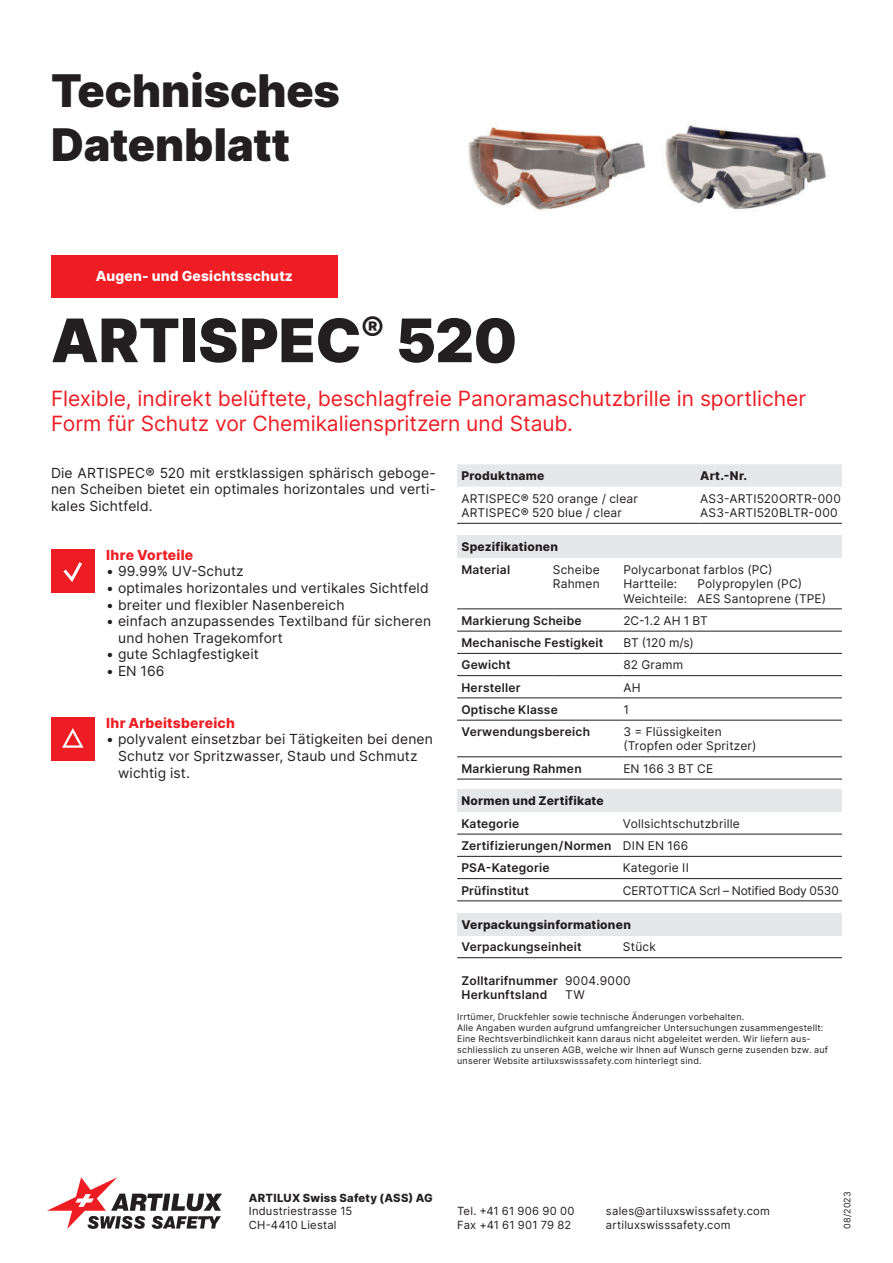
<style>
.page{position:relative;width:893px;height:1263px;background:#fff}
.page>*{position:absolute;margin:0;border:0;box-sizing:border-box;transform-origin:0 0}
.t1{font:900 60px "Inter";color:#231f20}
.t2{font:900 45px/54px "Inter";color:#231f20}
.t3{font:21px/25.2px "Inter";color:#ee1d23}
.t4{font:13.8px/16.6px "Inter";letter-spacing:.01em;color:#231f20}
.t5{font:800 13.8px "Inter";letter-spacing:.015em;color:#ee1d23}
.t6{font:800 13.8px "Inter";letter-spacing:.015em;color:#fff}
.t7{font:12px/14.4px "Inter";letter-spacing:.015em;color:#231f20}
.t8{font:600 12px/22.2px "Inter";letter-spacing:.02em;color:#231f20}
.t9{font:800 12px "Inter";letter-spacing:.02em;color:#231f20}
.t10{font:12px "Inter";letter-spacing:-.015em;color:#231f20}
.t11{font:11.25px/13.5px "Inter";letter-spacing:.02em;color:#231f20}
.t12{font:800 11.25px "Inter";letter-spacing:.025em;color:#231f20}
.t13{font:9px/10.8px "Inter";letter-spacing:.03em;color:#231f20}
.s1{font-weight:400}
</style>
<div class="page">
<svg style="left:47px;top:1177px;width:174px;height:52px"></svg>
<div style="left:51px;top:255px;width:287px;height:43px;background:#ee1d23"></div>
<div style="left:51px;top:549px;width:44px;height:44px;background:#ee1d23"></div>
<svg style="left:63px;top:562px;width:19px;height:20px"></svg>
<div style="left:51px;top:718px;width:44px;height:43px;background:#ee1d23"></div>
<svg style="left:62px;top:728px;width:22px;height:20px"></svg>
<div style="left:457px;top:464px;width:385px;height:23px;background:#e6e7e9"></div>
<hr style="left:457px;top:523px;width:243px;height:1px;background:#231f20">
<hr style="left:700px;top:523px;width:142px;height:1px;background:#231f20">
<div style="left:457px;top:535px;width:385px;height:23px;background:#e6e7e9"></div>
<hr style="left:457px;top:609px;width:96px;height:1px;background:#231f20">
<hr style="left:553px;top:609px;width:70px;height:1px;background:#231f20">
<hr style="left:623px;top:609px;width:219px;height:1px;background:#231f20">
<hr style="left:457px;top:631px;width:96px;height:1px;background:#231f20">
<hr style="left:553px;top:631px;width:70px;height:1px;background:#231f20">
<hr style="left:623px;top:631px;width:219px;height:1px;background:#231f20">
<hr style="left:457px;top:653px;width:96px;height:1px;background:#231f20">
<hr style="left:553px;top:653px;width:70px;height:1px;background:#231f20">
<hr style="left:623px;top:653px;width:219px;height:1px;background:#231f20">
<hr style="left:457px;top:675px;width:96px;height:1px;background:#231f20">
<hr style="left:553px;top:675px;width:70px;height:1px;background:#231f20">
<hr style="left:623px;top:675px;width:219px;height:1px;background:#231f20">
<hr style="left:457px;top:698px;width:96px;height:1px;background:#231f20">
<hr style="left:553px;top:698px;width:70px;height:1px;background:#231f20">
<hr style="left:623px;top:698px;width:219px;height:1px;background:#231f20">
<hr style="left:457px;top:720px;width:96px;height:1px;background:#231f20">
<hr style="left:553px;top:720px;width:70px;height:1px;background:#231f20">
<hr style="left:623px;top:720px;width:219px;height:1px;background:#231f20">
<hr style="left:457px;top:756px;width:96px;height:1px;background:#231f20">
<hr style="left:553px;top:756px;width:70px;height:1px;background:#231f20">
<hr style="left:623px;top:756px;width:219px;height:1px;background:#231f20">
<hr style="left:457px;top:779px;width:96px;height:1px;background:#231f20">
<hr style="left:553px;top:779px;width:70px;height:1px;background:#231f20">
<hr style="left:623px;top:779px;width:219px;height:1px;background:#231f20">
<div style="left:457px;top:789px;width:385px;height:23px;background:#e6e7e9"></div>
<hr style="left:457px;top:834px;width:166px;height:1px;background:#231f20">
<hr style="left:623px;top:834px;width:219px;height:1px;background:#231f20">
<hr style="left:457px;top:856px;width:166px;height:1px;background:#231f20">
<hr style="left:623px;top:856px;width:219px;height:1px;background:#231f20">
<hr style="left:457px;top:878px;width:166px;height:1px;background:#231f20">
<hr style="left:623px;top:878px;width:219px;height:1px;background:#231f20">
<hr style="left:457px;top:900px;width:166px;height:1px;background:#231f20">
<hr style="left:623px;top:900px;width:219px;height:1px;background:#231f20">
<div style="left:457px;top:913px;width:385px;height:22px;background:#e6e7e9"></div>
<hr style="left:457px;top:957px;width:166px;height:1px;background:#231f20">
<hr style="left:623px;top:957px;width:219px;height:1px;background:#231f20">
<img style="left:468px;top:124px;width:178px;height:87px">
<img style="left:665px;top:123px;width:162px;height:88px">
<h2 class="t2" style="left:51px;top:64px;width:291px">Technisches<br>Datenblatt</h2>
<p class="t6" style="left:96px;top:268px;width:199px">Augen- und Gesichtsschutz</p>
<h1 class="t1" style="left:51px;top:305px;width:468px">ARTISPEC<sup>®</sup> 520</h1>
<h3 class="t3" style="left:51px;top:385px;width:757px">Flexible, indirekt belüftete, beschlagfreie Panoramaschutzbrille in sportlicher<br>Form für Schutz vor Chemikalienspritzern und Staub.</h3>
<p class="t4" style="left:51px;top:464px;width:386px;text-align:justify">Die ARTISPEC® 520 mit erstklassigen sphärisch geboge&shy;nen Scheiben bietet ein optimales horizontales und verti&shy;kales Sichtfeld.</p>
<p class="t5" style="left:106px;top:546px;width:88px">Ihre Vorteile</p>
<p class="t4" style="left:106px;top:563px;width:139px">• 99.99% UV-Schutz</p>
<p class="t4" style="left:106px;top:579px;width:324px">• optimales horizontales und vertikales Sichtfeld</p>
<p class="t4" style="left:106px;top:596px;width:240px">• breiter und flexibler Nasenbereich</p>
<p class="t4" style="left:118px;top:613px;width:315px;text-indent:-12px">• einfach anzupassendes Textilband für sicheren und hohen Tragekomfort</p>
<p class="t4" style="left:106px;top:646px;width:154px">• gute Schlagfestigkeit</p>
<p class="t4" style="left:106px;top:663px;width:60px">• EN 166</p>
<p class="t9" style="left:461px;top:469px;width:85px">Produktname</p>
<p class="t9" style="left:700px;top:467px;width:48px">Art.-Nr.</p>
<p class="t7" style="left:461px;top:491px;width:178px">ARTISPEC® 520 orange / clear<br>ARTISPEC® 520 blue / clear</p>
<p class="t7" style="left:700px;top:491px;width:142px">AS3-ARTI520ORTR-000<br>AS3-ARTI520BLTR-000</p>
<p class="t9" style="left:461px;top:540px;width:98px">Spezifikationen</p>
<p class="t8" style="left:461px;top:558px;width:50px">Material</p>
<p class="t7" style="left:553px;top:562px;width:49px">Scheibe<br>Rahmen</p>
<p class="t7" style="left:623px;top:562px;width:151px">Polycarbonat farblos (PC)<br>Hartteile:</p>
<p class="t7" style="left:623px;top:576px;width:204px;text-indent:74px">Polypropylen (PC)<br>Weichteile: AES Santoprene (TPE)</p>
<p class="t8" style="left:461px;top:609px;width:122px">Markierung Scheibe</p>
<p class="t7" style="left:623px;top:613px;width:86px">2C-1.2 AH 1 BT</p>
<p class="t8" style="left:461px;top:631px;width:143px">Mechanische Festigkeit</p>
<p class="t7" style="left:623px;top:635px;width:72px">BT (120 m/s)</p>
<p class="t8" style="left:461px;top:654px;width:51px">Gewicht</p>
<p class="t7" style="left:623px;top:658px;width:61px">82 Gramm</p>
<p class="t8" style="left:461px;top:676px;width:61px">Hersteller</p>
<p class="t7" style="left:623px;top:680px;width:19px">AH</p>
<p class="t8" style="left:461px;top:698px;width:98px">Optische Klasse</p>
<p class="t7" style="left:623px;top:702px;width:7px">1</p>
<p class="t8" style="left:461px;top:721px;width:130px">Verwendungsbereich</p>
<p class="t7" style="left:623px;top:724px;width:134px">3 = Flüssigkeiten (Tropfen oder Spritzer)</p>
<p class="t8" style="left:461px;top:757px;width:122px">Markierung Rahmen</p>
<p class="t7" style="left:623px;top:761px;width:91px">EN 166 3 BT CE</p>
<p class="t9" style="left:461px;top:792px;width:144px">Normen und Zertifikate</p>
<p class="t8" style="left:461px;top:812px;width:59px">Kategorie</p>
<p class="t5" style="left:106px;top:715px;width:130px">Ihr Arbeitsbereich</p>
<p class="t4" style="left:118px;top:731px;width:316px;text-indent:-12px">• polyvalent einsetzbar bei Tätigkeiten bei denen<br>Schutz vor Spritzwasser, Staub und Schmutz wichtig ist.</p>
<p class="t8" style="left:461px;top:812px;width:280px;text-indent:162px"><span class="s1">Vollsichtschutzbrille<br></span>Zertifizierungen/Normen <span class="s1">DIN EN 166<br></span>PSA-Kategorie</p>
<p class="t7" style="left:623px;top:861px;width:67px">Kategorie II</p>
<p class="t8" style="left:461px;top:879px;width:69px">Prüfinstitut</p>
<p class="t10" style="left:623px;top:881px;width:217px">CERTOTTICA Scrl – Notified Body 0530</p>
<p class="t9" style="left:461px;top:918px;width:171px">Verpackungsinformationen</p>
<p class="t8" style="left:461px;top:936px;width:122px">Verpackungseinheit</p>
<p class="t7" style="left:623px;top:940px;width:35px">Stück</p>
<p class="t8" style="left:462px;top:973px;width:171px;line-height:14.4px">Zolltarifnummer <span class="s1">9004.9000<br></span>Herkunftsland</p>
<p class="t7" style="left:565px;top:988px;width:21px">TW</p>
<p class="t13" style="left:457px;top:1012px;width:372px">Irrtümer, Druckfehler sowie technische Änderungen vorbehalten.<br>Alle Angaben wurden aufgrund umfangreicher Untersuchungen zusammengestellt:<br>Eine Rechtsverbindlichkeit kann daraus nicht abgeleitet werden. Wir liefern aus&shy;schliesslich zu unseren AGB, welche wir Ihnen auf Wunsch gerne zusenden bzw. auf unserer Website artiluxswisssafety.com hinterlegt sind.</p>
<p class="t12" style="left:249px;top:1190px;width:186px">ARTILUX Swiss Safety (ASS) AG</p>
<p class="t11" style="left:249px;top:1204px;width:105px">Industriestrasse 15<br>CH-4410 Liestal</p>
<p class="t11" style="left:457px;top:1204px;width:119px">Tel. +41 61 906 90 00<br>Fax +41 61 901 79 82</p>
<p class="t11" style="left:606px;top:1204px;width:165px">sales@artiluxswisssafety.com artiluxswisssafety.com</p>
<p class="t13" style="left:842px;top:1229px;width:39px;rotate:-90deg">08/2023</p>
</div>
